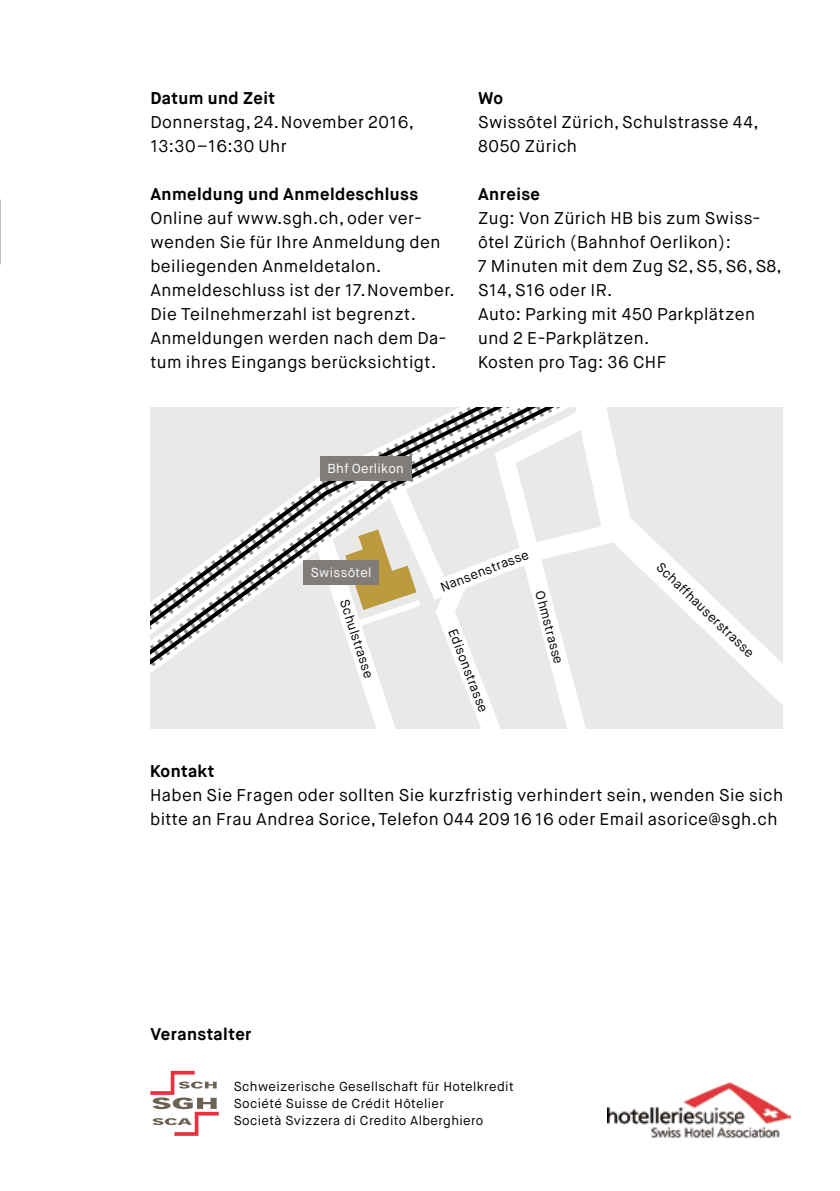
<style>
.page{position:relative;width:840px;height:1191px;background:#fff}
.page>*{position:absolute;margin:0;border:0;box-sizing:border-box;transform-origin:0 0}
.t1{font:17px/24px "Maison Neue";letter-spacing:.025em;color:#000}
.t2{font:700 17px "Maison Neue";letter-spacing:.025em;color:#000}
.t3{font:13px/17px "Maison Neue";letter-spacing:.03em;color:#000}
.t4{font:13px "Maison Neue";letter-spacing:.025em;color:#fff}
</style>
<div class="page">
<svg style="left:150px;top:407px;width:632px;height:321px"></svg>
<div style="left:320px;top:457px;width:91px;height:24px;background:#7f7c7a"></div>
<img style="left:607px;top:1082px;width:183px;height:56px">
<svg style="left:150px;top:1070px;width:69px;height:65px"></svg>
<p class="t2" style="left:150px;top:87px;width:126px">Datum und Zeit</p>
<p class="t1" style="left:150px;top:110px;width:265px">Donnerstag, 24.November 2016,<br>13:30–16:30 Uhr</p>
<p class="t2" style="left:150px;top:183px;width:269px">Anmeldung und Anmeldeschluss</p>
<p class="t1" style="left:150px;top:206px;width:306px">Online auf www.sgh.ch, oder ver&shy;wenden Sie für Ihre Anmeldung den beiliegenden Anmeldetalon.<br>Anmeldeschluss ist der 17.November.<br>Die Teilnehmerzahl ist begrenzt.<br>Anmeldungen werden nach dem Da&shy;tum ihres Eingangs berücksichtigt.</p>
<p class="t2" style="left:478px;top:87px;width:27px">Wo</p>
<p class="t1" style="left:478px;top:110px;width:282px">Swissôtel Zürich, Schulstrasse 44,<br>8050 Zürich</p>
<p class="t2" style="left:478px;top:183px;width:63px">Anreise</p>
<p class="t1" style="left:478px;top:206px;width:305px">Zug: Von Zürich HB bis zum Swiss&shy;ôtel Zürich (Bahnhof Oerlikon):<br>7 Minuten mit dem Zug S2, S5, S6, S8,<br>S14, S16 oder IR.<br>Auto: Parking mit 450 Parkplätzen und 2 E-Parkplätzen.<br>Kosten pro Tag: 36 CHF</p>
<p class="t4" style="left:327px;top:461px;width:78px">Bhf Oerlikon</p>
<p class="t4" style="left:311px;top:564px;width:62px">Swissôtel</p>
<p class="t3" style="left:352px;top:597px;width:83px;rotate:72deg">Schulstrasse</p>
<p class="t3" style="left:438px;top:579px;width:95px;rotate:-21deg">Nansenstrasse</p>
<p class="t3" style="left:547px;top:589px;width:76px;rotate:75deg">Ohmstrasse</p>
<p class="t3" style="left:460px;top:626px;width:90px;rotate:69deg">Edisonstrasse</p>
<p class="t3" style="left:664px;top:559px;width:131px;rotate:44deg">Schaffhauserstrasse</p>
<p class="t2" style="left:150px;top:760px;width:66px">Kontakt</p>
<p class="t1" style="left:150px;top:783px;width:634px">Haben Sie Fragen oder sollten Sie kurzfristig verhindert sein, wenden Sie sich bitte an Frau Andrea Sorice, Telefon 044 209 16 16 oder Email asorice@sgh.ch</p>
<p class="t2" style="left:150px;top:1023px;width:103px">Veranstalter</p>
<p class="t3" style="left:234px;top:1078px;width:281px">Schweizerische Gesellschaft für Hotelkredit<br>Société Suisse de Crédit Hôtelier<br>Società Svizzera di Credito Alberghiero</p>
</div>
